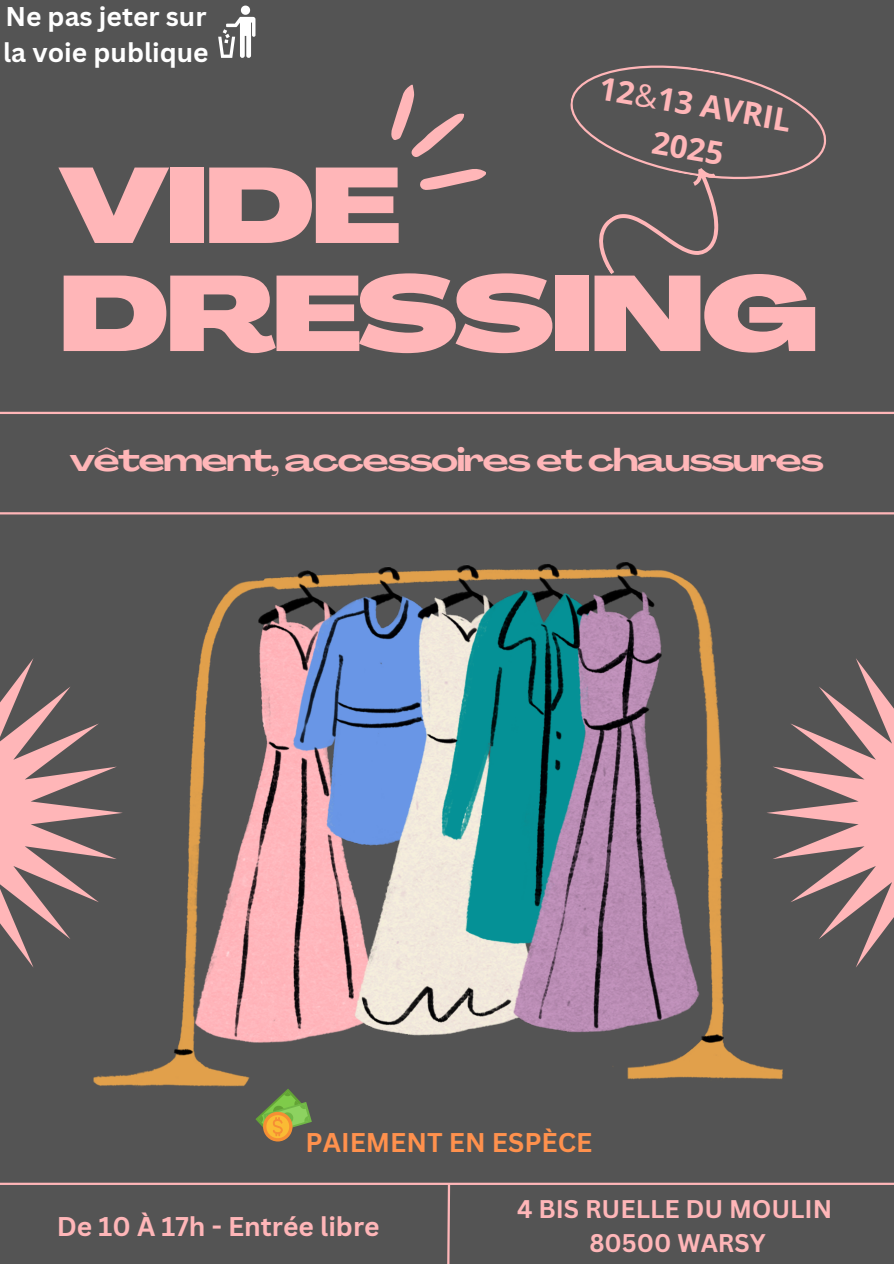
<style>
.page{position:relative;width:894px;height:1264px;background:#fff}
.page>*{position:absolute;margin:0;border:0;box-sizing:border-box;transform-origin:0 0}
.t1{font:900 104.7px/108px "Agrandir Grand";letter-spacing:-.045em;color:#ffb6b8}
.t2{font:700 31.5px/44px "Open Sans";color:#ffb6b8;text-align:center}
.t3{font:700 31.2px "Agrandir Grand";letter-spacing:-.045em;color:#ffb6b8}
.t4{font:700 26.4px "Canva Sans";color:#fff}
.t5{font:700 26.4px "Canva Sans";color:#ffb6b8}
.t6{font:700 26.4px "Canva Sans";color:#ff914d}
.t7{font:700 24.9px/33.8px "Canva Sans";color:#ffb6b8;text-align:center}
.s1{font-weight:400}
</style>
<div class="page">
<div style="left:0;top:0;width:893px;height:1263px;background:#545454"></div>
<hr style="left:0;top:1182px;width:893px;height:2px;background:#ffb6b8">
<svg style="left:444px;top:1182px;width:7px;height:81px"></svg>
<img style="left:94px;top:562px;width:689px;height:525px">
<hr style="left:0;top:412px;width:893px;height:2px;background:#ffb6b8">
<hr style="left:0;top:512px;width:893px;height:2px;background:#ffb6b8">
<svg style="left:766px;top:634px;width:127px;height:357px"></svg>
<svg style="left:0;top:634px;width:122px;height:357px"></svg>
<svg style="left:570px;top:65px;width:257px;height:209px"></svg>
<svg style="left:391px;top:85px;width:94px;height:105px"></svg>
<svg style="left:218px;top:6px;width:37px;height:52px"></svg>
<svg style="left:255px;top:1089px;width:57px;height:52px"></svg>
<p class="t4" style="left:5px;top:-3px;width:203px">Ne pas jeter sur</p>
<p class="t4" style="left:3px;top:33px;width:207px">la voie publique</p>
<h2 class="t2" style="left:603px;top:65px;width:196px;rotate:10deg">12<span class="s1">&amp;</span>13 AVRIL<br>2025</h2>
<p class="t1" style="left:58px;top:163px;width:761px">VIDE<br>DRESSING</p>
<p class="t3" style="left:70px;top:447px;width:755px">vêtement, accessoires et chaussures</p>
<h1 class="t6" style="left:305px;top:1123px;width:288px">PAIEMENT EN ESPÈCE</h1>
<p class="t5" style="left:57px;top:1208px;width:324px">De 10 À 17h - Entrée libre</p>
<p class="t7" style="left:517px;top:1191px;width:316px">4 BIS RUELLE DU MOULIN<br>80500 WARSY</p>
</div>
